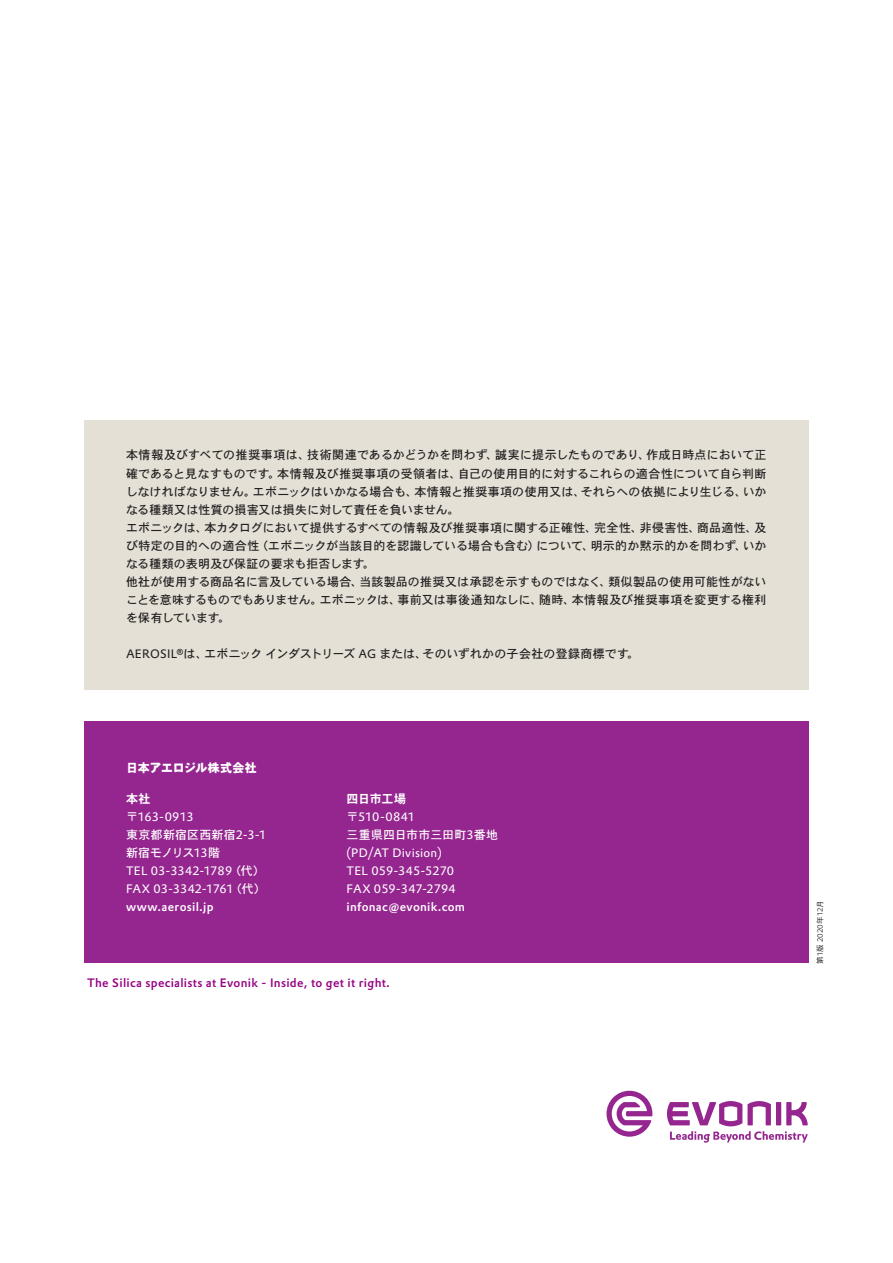
<style>
.page{position:relative;width:893px;height:1263px;background:#fff}
.page>*{position:absolute;margin:0;border:0;box-sizing:border-box;transform-origin:0 0}
.t1{font:12px/18px "DFHS Gothic Std W5";letter-spacing:.005em;color:#231f20}
.t2{font:12px/18px "Evonik Prokyon";letter-spacing:.01em;color:#fff;text-align:justify}
.t3{font:500 12px "Evonik Prokyon";letter-spacing:.025em;color:#960483}
.t4{font:12px/18px "DFHS Gothic Std W5";letter-spacing:.005em;color:#fff}
.t5{font:500 12px "Evonik Prokyon";letter-spacing:.025em;color:#fff}
.t6{font:12px "DFHS Gothic Std W9";letter-spacing:-.02em;color:#fff}
.t7{font:12px "DFHS Gothic Std W7";letter-spacing:-.005em;color:#fff}
.t8{font:300 7.5px "Evonik Prokyon";letter-spacing:.005em;color:#231f20}
.s1{font-family:"Evonik Prokyon"}
.s2{font-family:"DFHS Gothic Std W5"}
.s3{font-weight:500}
.s4{font-family:"DFHS Gothic Std W3";font-weight:400}
</style>
<div class="page">
<svg style="left:667px;top:1101px;width:141px;height:41px"></svg>
<svg style="left:606px;top:1091px;width:46px;height:46px"></svg>
<div style="left:84px;top:721px;width:724px;height:242px;background:#95268f"></div>
<div style="left:84px;top:420px;width:724px;height:270px;background:#e4e0d6"></div>
<p class="t1" style="left:126px;top:446px;width:642px">本情報及びすべての推奨事項は、技術関連であるかどうかを問わず、誠実に提示したものであり、作成日時点において正確であると見なすものです。本情報及び推奨事項の受領者は、自己の使用目的に対するこれらの適合性について自ら判断しなければなりません。エボニックはいかなる場合も、本情報と推奨事項の使用又は、それらへの依拠により生じる、いかなる種類又は性質の損害又は損失に対して責任を負いません。<br>エボニックは、本カタログにおいて提供するすべての情報及び推奨事項に関する正確性、完全性、非侵害性、商品適性、及び特定の目的への適合性（エボニックが当該目的を認識している場合も含む）について、明示的か黙示的かを問わず、いかなる種類の表明及び保証の要求も拒否します。<br>他社が使用する商品名に言及している場合、当該製品の推奨又は承認を示すものではなく、類似製品の使用可能性がないことを意味するものでもありません。エボニックは、事前又は事後通知なしに、随時、本情報及び推奨事項を変更する権利を保有しています。</p>
<p class="t1" style="left:126px;top:644px;width:515px"><span class="s1">AEROSIL®</span>は、エボニックインダストリーズ <span class="s1">AG</span> または、そのいずれかの子会社の登録商標です。</p>
<p class="t6" style="left:126px;top:761px;width:132px">日本アエロジル株式会社</p>
<p class="t7" style="left:126px;top:792px;width:26px">本社</p>
<p class="t2" style="left:126px;top:807px;width:69px"><span class="s2">〒</span>163-0913</p>
<p class="t4" style="left:126px;top:826px;width:142px">東京都新宿区西新宿<span class="s1">2-3-1</span>新宿モノリス<span class="s1">13</span>階</p>
<p class="t2" style="left:126px;top:861px;width:142px">TEL 03-3342-1789<span class="s2">（代）</span>FAX 03-3342-1761<span class="s2">（代）</span><span class="s3">www.aerosil.jp</span></p>
<p class="t7" style="left:346px;top:792px;width:61px">四日市工場</p>
<p class="t2" style="left:346px;top:807px;width:70px"><span class="s2">〒</span>510-0841</p>
<p class="t4" style="left:346px;top:825px;width:153px">三重県四日市市三田町<span class="s1">3</span>番地</p>
<p class="t2" style="left:346px;top:843px;width:111px;text-align:left">(PD/AT Division)<br>TEL 059-345-5270<br>FAX 059-347-2794</p>
<p class="t5" style="left:346px;top:897px;width:120px">infonac@evonik.com</p>
<p class="t3" style="left:87px;top:973px;width:304px">The Silica specialists at Evonik - Inside, to get it right.</p>
<p class="t8" style="left:814px;top:964px;width:65px;rotate:-90deg"><span class="s4">第</span>1<span class="s4">版</span> 2020<span class="s4">年</span>12<span class="s4">月</span></p>
</div>
